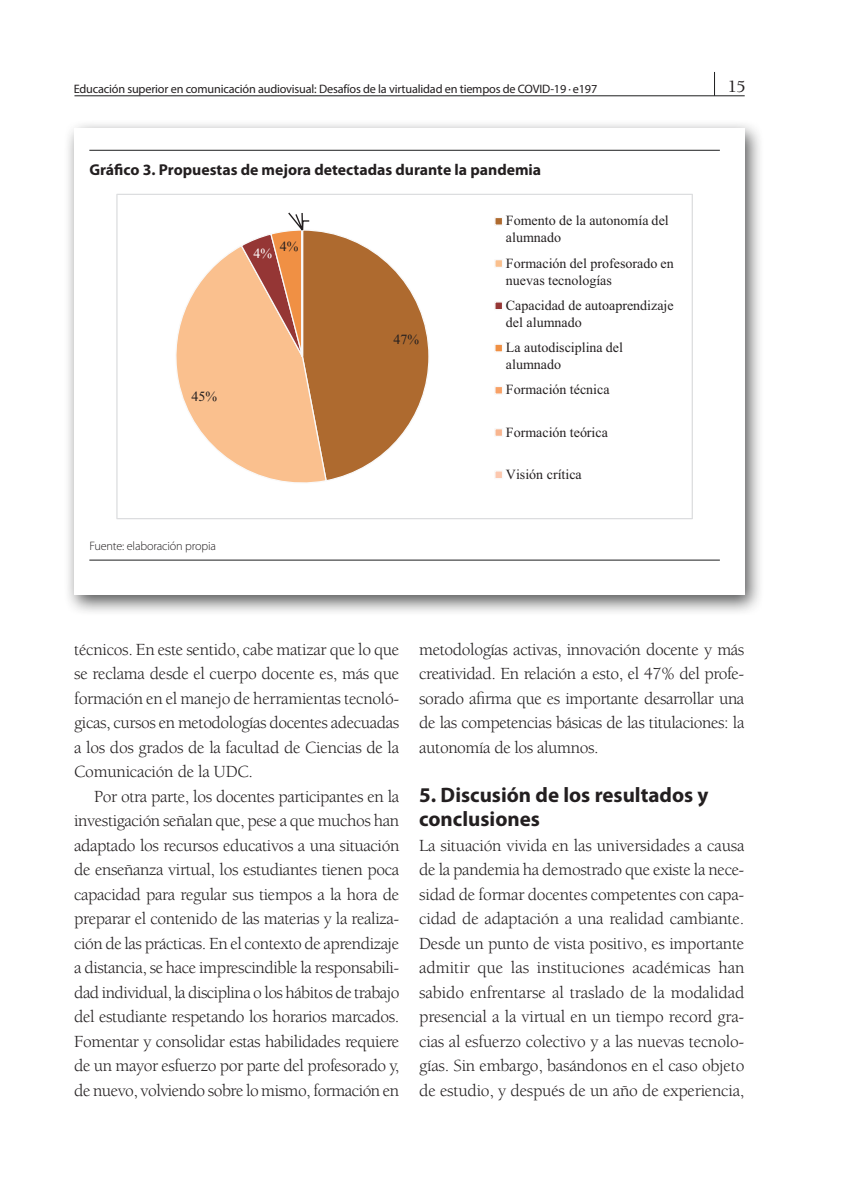
<style>
.page{position:relative;width:844px;height:1191px;background:#fff}
.page>*{position:absolute;margin:0;border:0;box-sizing:border-box;transform-origin:0 0}
.t1{font:700 21px/24.5px "Myriad Pro";color:#231f20}
.TX{font:17.5px/24.5px "Berkeley Std";letter-spacing:-.025em;color:#231f20;text-align:justify}
.TX1{font:17.5px/24.5px "Berkeley Std";letter-spacing:-.015em;color:#231f20;text-align:justify}
.t2{font:500 17.5px "Berkeley Std";color:#231f20}
.Figure_Caption{font:700 15.75px "Myriad Pro";color:#231f20}
.t3{font:14px/17px "Times New Roman";color:#231f20}
.t4{font:14px "Times New Roman";color:#fff}
.t5{font:12.25px "Myriad Pro Regular 2";letter-spacing:-.015em;color:#231f20}
.Figure_Source{font:300 12.25px "Myriad Pro";letter-spacing:-.015em;color:#231f20}
</style>
<div class="page">
<hr style="left:74px;top:95px;width:670px;height:1px;background:#1d1e1f">
<svg style="left:714px;top:72px;width:1px;height:24px"></svg>
<div style="left:63px;top:119px;width:700px;height:498px;background:#1d1e1f;opacity:.75"></div>
<div style="left:74px;top:128px;width:670px;height:466px;background:#fff"></div>
<hr style="left:89px;top:150px;width:630px;height:1px;background:#1d1e1f">
<hr style="left:89px;top:560px;width:630px;height:1px;background:#1d1e1f">
<svg style="left:176px;top:212px;width:253px;height:271px"></svg>
<div style="left:494px;top:217px;width:9px;height:9px;background:#ae6a2f;border:1px solid #f9f9f9"></div>
<div style="left:494px;top:259px;width:9px;height:9px;background:#fac08e;border:1px solid #f9f9f9"></div>
<div style="left:494px;top:301px;width:9px;height:9px;background:#953635;border:1px solid #f9f9f9"></div>
<div style="left:494px;top:343px;width:9px;height:9px;background:#f09044;border:1px solid #f9f9f9"></div>
<div style="left:494px;top:386px;width:9px;height:9px;background:#f8a166;border:1px solid #f9f9f9"></div>
<div style="left:494px;top:428px;width:9px;height:9px;background:#f8b58f;border:1px solid #f9f9f9"></div>
<div style="left:494px;top:470px;width:9px;height:9px;background:#fcc8af;border:1px solid #f9f9f9"></div>
<p class="t5" style="left:74px;top:81px;width:525px">Educación superior en comunicación audiovisual: Desafíos de la virtualidad en tiempos de COVID-19 · e197</p>
<p class="t2" style="left:727px;top:77px;width:19px">15</p>
<p class="Figure_Caption" style="left:89px;top:160px;width:453px">Gráfico 3. Propuestas de mejora detectadas durante la pandemia</p>
<p class="t4" style="left:253px;top:248px;width:20px">4%</p>
<p class="t3" style="left:280px;top:239px;width:20px">4%</p>
<p class="t3" style="left:191px;top:389px;width:27px">45%</p>
<p class="Figure_Source" style="left:89px;top:538px;width:128px">Fuente: elaboración propia</p>
<p class="t3" style="left:393px;top:332px;width:27px">47%</p>
<p class="t3" style="left:506px;top:213px;width:164px">Fomento de la autonomía del alumnado</p>
<p class="t3" style="left:506px;top:256px;width:169px">Formación del profesorado en nuevas tecnologías</p>
<p class="t3" style="left:506px;top:298px;width:169px">Capacidad de autoaprendizaje del alumnado</p>
<p class="t3" style="left:506px;top:340px;width:119px">La autodisciplina del alumnado</p>
<p class="t3" style="left:506px;top:382px;width:105px">Formación técnica</p>
<p class="t3" style="left:506px;top:425px;width:103px">Formación teórica</p>
<p class="t3" style="left:506px;top:467px;width:77px">Visión crítica</p>
<p class="TX" style="left:74px;top:637px;width:326px">técnicos. En este sentido, cabe matizar que lo que se reclama desde el cuerpo docente es, más que formación en el manejo de herramientas tecnoló&shy;gicas, cursos en metodologías docentes adecuadas a los dos grados de la facultad de Ciencias de la Comunicación de la UDC.</p>
<p class="TX" style="left:74px;top:784px;width:326px;text-indent:20px">Por otra parte, los docentes participantes en la investigación señalan que, pese a que muchos han adaptado los recursos educativos a una situación de enseñanza virtual, los estudiantes tienen poca capacidad para regular sus tiempos a la hora de preparar el contenido de las materias y la realiza&shy;ción de las prácticas. En el contexto de aprendizaje a distancia, se hace imprescindible la responsabili&shy;dad individual, la disciplina o los hábitos de trabajo del estudiante respetando los horarios marcados.<br>Fomentar y consolidar estas habilidades requiere de un mayor esfuerzo por parte del profesorado y, de nuevo, volviendo sobre lo mismo, formación en</p>
<p class="TX" style="left:419px;top:637px;width:326px">metodologías activas, innovación docente y más creatividad. En relación a esto, el 47% del profe&shy;sorado afirma que es importante desarrollar una de las competencias básicas de las titulaciones: la autonomía de los alumnos.</p>
<h1 class="t1" style="left:419px;top:781px;width:291px">5. Discusión de los resultados y conclusiones</h1>
<p class="TX1" style="left:419px;top:833px;width:327px">La situación vivida en las universidades a causa de la pandemia ha demostrado que existe la nece&shy;sidad de formar docentes competentes con capa&shy;cidad de adaptación a una realidad cambiante.<br>Desde un punto de vista positivo, es importante admitir que las instituciones académicas han sabido enfrentarse al traslado de la modalidad presencial a la virtual en un tiempo record gra&shy;cias al esfuerzo colectivo y a las nuevas tecnolo&shy;gías. Sin embargo, basándonos en el caso objeto de estudio, y después de un año de experiencia,</p>
</div>
